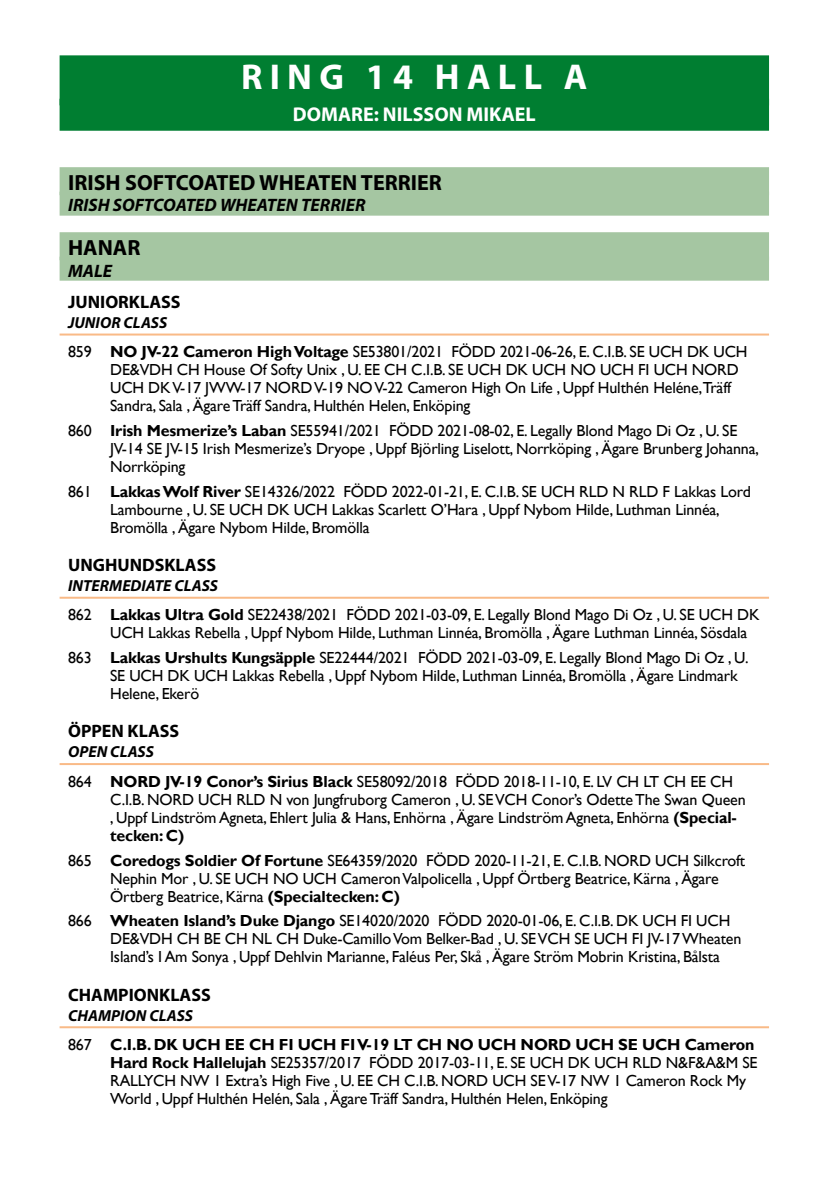
<style>
.page{position:relative;width:840px;height:1191px;background:#fff}
.page>*{position:absolute;margin:0;border:0;box-sizing:border-box;transform-origin:0 0}
.t1{font:700 36px "Myriad Pro";color:#fff}
.t2{font:700 22px "Myriad Pro";color:#000}
.t3{font:700 20px "Myriad Pro";color:#fff}
.t4{font:700 18px "Myriad Pro";color:#000}
.t5{font:italic 700 18px "Myriad Pro";color:#000}
.t6{font:16px/18px "Gill Sans";letter-spacing:-.01em;color:#000}
.t7{font:italic 700 16px "Myriad Pro";color:#000}
.s1{font-weight:700}
</style>
<div class="page">
<div style="left:60px;top:55px;width:708px;height:50px;background:#007e31"></div>
<div style="left:60px;top:99px;width:708px;height:32px;background:#007e31"></div>
<div style="left:60px;top:167px;width:708px;height:28px;background:#a5c6a2"></div>
<div style="left:60px;top:192px;width:708px;height:24px;background:#a5c6a2"></div>
<div style="left:60px;top:232px;width:708px;height:28px;background:#a5c6a2"></div>
<div style="left:60px;top:257px;width:708px;height:24px;background:#a5c6a2"></div>
<hr style="left:60px;top:333px;width:708px;height:2px;background:#f9ba87">
<hr style="left:60px;top:597px;width:708px;height:2px;background:#f9ba87">
<hr style="left:60px;top:763px;width:708px;height:2px;background:#f9ba87">
<hr style="left:60px;top:1026px;width:708px;height:2px;background:#f9ba87">
<h1 class="t1" style="left:241px;top:54px;width:348px">R I N G 1 4 H A L L A</h1>
<p class="t3" style="left:293px;top:102px;width:244px">DOMARE: NILSSON MIKAEL</p>
<h2 class="t2" style="left:68px;top:168px;width:375px">IRISH SOFTCOATED WHEATEN TERRIER</h2>
<p class="t5" style="left:68px;top:194px;width:299px">IRISH SOFTCOATED WHEATEN TERRIER</p>
<h2 class="t2" style="left:68px;top:233px;width:74px">HANAR</h2>
<p class="t5" style="left:68px;top:259px;width:45px">MALE</p>
<p class="t4" style="left:68px;top:290px;width:114px">JUNIORKLASS</p>
<p class="t7" style="left:68px;top:312px;width:101px">JUNIOR CLASS</p>
<p class="t6" style="left:110px;top:343px;width:638px;text-indent:-42px">859 <span class="s1">NO JV-22 Cameron High Voltage</span> SE53801/2021 FÖDD 2021-06-26, E. C.I.B. SE UCH DK UCH DE&amp;VDH CH House Of Softy Unix , U. EE CH C.I.B. SE UCH DK UCH NO UCH FI UCH NORD UCH DK V-17 JWW-17 NORD V-19 NO V-22 Cameron High On Life , Uppf Hulthén Heléne,Träff Sandra, Sala , Ägare Träff Sandra, Hulthén Helen, Enköping</p>
<p class="t6" style="left:110px;top:422px;width:650px;text-indent:-42px">860 <span class="s1">Irish Mesmerize’s Laban</span> SE55941/2021 FÖDD 2021-08-02, E. Legally Blond Mago Di Oz , U. SE<br>JV-14 SE JV-15 Irish Mesmerize’s Dryope , Uppf Björling Liselott, Norrköping , Ägare Brunberg Johanna,<br>Norrköping</p>
<p class="t6" style="left:110px;top:483px;width:642px;text-indent:-42px">861 <span class="s1">Lakkas Wolf River</span> SE14326/2022 FÖDD 2022-01-21, E. C.I.B. SE UCH RLD N RLD F Lakkas Lord<br>Lambourne , U. SE UCH DK UCH Lakkas Scarlett O’Hara , Uppf Nybom Hilde, Luthman Linnéa,<br>Bromölla , Ägare Nybom Hilde, Bromölla</p>
<p class="t4" style="left:68px;top:553px;width:149px">UNGHUNDSKLASS</p>
<p class="t7" style="left:68px;top:575px;width:151px">INTERMEDIATE CLASS</p>
<p class="t6" style="left:110px;top:606px;width:650px;text-indent:-42px">862 <span class="s1">Lakkas Ultra Gold</span> SE22438/2021 FÖDD 2021-03-09, E. Legally Blond Mago Di Oz , U. SE UCH DK<br>UCH Lakkas Rebella , Uppf Nybom Hilde, Luthman Linnéa, Bromölla , Ägare Luthman Linnéa, Sösdala</p>
<p class="t6" style="left:110px;top:649px;width:639px;text-indent:-42px">863 <span class="s1">Lakkas Urshults Kungsäpple</span> SE22444/2021 FÖDD 2021-03-09, E. Legally Blond Mago Di Oz , U.<br>SE UCH DK UCH Lakkas Rebella , Uppf Nybom Hilde, Luthman Linnéa, Bromölla , Ägare Lindmark<br>Helene, Ekerö</p>
<p class="t4" style="left:68px;top:719px;width:113px">ÖPPEN KLASS</p>
<p class="t7" style="left:68px;top:741px;width:87px">OPEN CLASS</p>
<p class="t6" style="left:110px;top:772px;width:636px;text-indent:-42px">864 <span class="s1">NORD JV-19 Conor’s Sirius Black</span> SE58092/2018 FÖDD 2018-11-10, E. LV CH LT CH EE CH C.I.B. NORD UCH RLD N von Jungfruborg Cameron , U. SE VCH Conor’s Odette The Swan Queen , Uppf Lindström Agneta, Ehlert Julia &amp; Hans, Enhörna , Ägare Lindström Agneta, Enhörna <span class="s1">(Special&shy;tecken: C)</span></p>
<p class="t6" style="left:110px;top:851px;width:636px;text-indent:-42px">865 <span class="s1">Coredogs Soldier Of Fortune</span> SE64359/2020 FÖDD 2020-11-21, E. C.I.B. NORD UCH Silkcroft<br>Nephin Mor , U. SE UCH NO UCH Cameron Valpolicella , Uppf Örtberg Beatrice, Kärna , Ägare<br>Örtberg Beatrice, Kärna <span class="s1">(Specialtecken: C)</span></p>
<p class="t6" style="left:110px;top:912px;width:632px;text-indent:-42px">866 <span class="s1">Wheaten Island’s Duke Django</span> SE14020/2020 FÖDD 2020-01-06, E. C.I.B. DK UCH FI UCH<br>DE&amp;VDH CH BE CH NL CH Duke-Camillo Vom Belker-Bad , U. SE VCH SE UCH FI JV-17 Wheaten<br>Island’s I Am Sonya , Uppf Dehlvin Marianne, Faléus Per, Skå , Ägare Ström Mobrin Kristina, Bålsta</p>
<p class="t4" style="left:68px;top:982px;width:144px">CHAMPIONKLASS</p>
<p class="t7" style="left:68px;top:1004px;width:126px">CHAMPION CLASS</p>
<p class="t6" style="left:110px;top:1035px;width:648px;text-indent:-42px">867 <span class="s1">C.I.B. DK UCH EE CH FI UCH FI V-19 LT CH NO UCH NORD UCH SE UCH Cameron Hard Rock Hallelujah</span> SE25357/2017 FÖDD 2017-03-11, E. SE UCH DK UCH RLD N&amp;F&amp;A&amp;M SE RALLYCH NW 1 Extra’s High Five , U. EE CH C.I.B. NORD UCH SE V-17 NW 1 Cameron Rock My World , Uppf Hulthén Helén, Sala , Ägare Träff Sandra, Hulthén Helen, Enköping</p>
</div>
